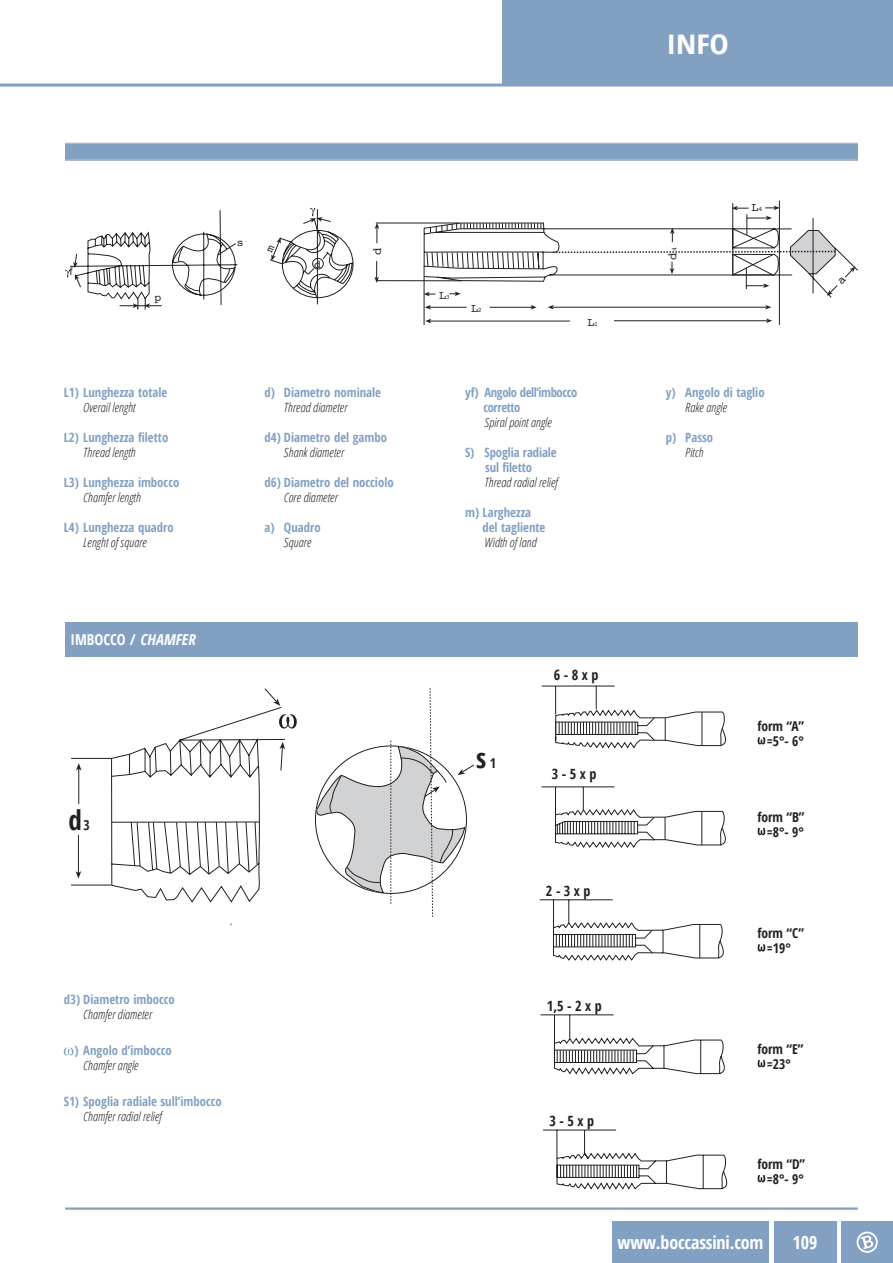
<style>
.page{position:relative;width:893px;height:1263px;background:#fff}
.page>*{position:absolute;margin:0;border:0;box-sizing:border-box;transform-origin:0 0}
.t1{font:700 condensed 27.15px "Open Sans";color:#231f20}
.t2{font:700 condensed 27px "Open Sans";color:#fff;scale:1.2 1}
.t3{font:700 condensed 18px "Open Sans";letter-spacing:-.01em;color:#fff}
.t4{font:700 condensed 15px "Open Sans";color:#fff}
.t5{font:700 condensed 14.1px "Open Sans";color:#231f20}
.t6{font:700 condensed 13.5px/14.9px "Open Sans";color:#231f20;text-align:right}
.t7{font:700 condensed 12.75px/15px "Open Sans";color:#82a0c2}
.t8{font:700 condensed 12.75px "Open Sans";letter-spacing:-.03em;color:#82a0c2}
.t9{font:italic 300 condensed 12.75px "Open Sans";color:#231f20}
.t10{font:12.15px "Courier";color:#231f20}
.t11{font:11.25px "Courier";color:#231f20}
.s1{font-weight:300;font-style:italic;color:#231f20}
.s2{font-size:6.75px}
.s3{font-style:italic}
.s4{font-size:13.65px}
</style>
<div class="page">
<div style="left:502px;top:0;width:391px;height:85px;background:#82a0c2"></div>
<hr style="left:0;top:84px;width:893px;height:3px;background:#82a0c2">
<div style="left:841px;top:1221px;width:52px;height:42px;background:#82a0c2"></div>
<div style="left:774px;top:1221px;width:62px;height:42px;background:#82a0c2"></div>
<svg style="left:857px;top:1231px;width:21px;height:22px"></svg>
<div style="left:612px;top:1221px;width:157px;height:42px;background:#82a0c2"></div>
<div style="left:65px;top:622px;width:793px;height:34px;background:#82a0c2"></div>
<hr style="left:65px;top:1207px;width:793px;height:3px;background:#82a0c2">
<svg style="left:430px;top:200px;width:350px;height:125px"></svg>
<svg style="left:548px;top:305px;width:6px;height:4px"></svg>
<svg style="left:765px;top:305px;width:6px;height:4px"></svg>
<hr style="left:614px;top:320px;width:153px;height:1px;background:#231f20">
<svg style="left:766px;top:318px;width:6px;height:5px"></svg>
<hr style="left:376px;top:223px;width:83px;height:1px;background:#231f20">
<hr style="left:377px;top:280px;width:85px;height:1px;background:#231f20">
<svg style="left:375px;top:223px;width:4px;height:20px"></svg>
<svg style="left:374px;top:261px;width:5px;height:22px"></svg>
<hr style="left:424px;top:266px;width:1px;height:59px;background:#231f20">
<hr style="left:429px;top:307px;width:38px;height:1px;background:#231f20">
<svg style="left:425px;top:305px;width:6px;height:5px"></svg>
<hr style="left:490px;top:307px;width:42px;height:1px;background:#231f20">
<svg style="left:531px;top:305px;width:6px;height:5px"></svg>
<hr style="left:430px;top:321px;width:140px;height:1px;background:#231f20">
<svg style="left:425px;top:319px;width:6px;height:4px"></svg>
<svg style="left:758px;top:737px;width:7px;height:7px"></svg>
<svg style="left:539px;top:685px;width:188px;height:505px"></svg>
<svg style="left:758px;top:828px;width:7px;height:7px"></svg>
<svg style="left:758px;top:944px;width:7px;height:7px"></svg>
<svg style="left:758px;top:1060px;width:7px;height:7px"></svg>
<svg style="left:758px;top:1175px;width:7px;height:7px"></svg>
<div style="left:65px;top:143px;width:793px;height:17px;background:#82a0c2"></div>
<hr style="left:65px;top:143px;width:793px;height:1px;background:#c7c8ca">
<hr style="left:65px;top:160px;width:793px;height:1px;background:#c7c8ca">
<svg style="left:64px;top:1047px;width:9px;height:8px"></svg>
<svg style="left:113px;top:886px;width:147px;height:39px"></svg>
<svg style="left:71px;top:688px;width:226px;height:198px"></svg>
<svg style="left:315px;top:688px;width:159px;height:229px"></svg>
<svg style="left:65px;top:208px;width:288px;height:102px"></svg>
<svg style="left:424px;top:206px;width:434px;height:92px"></svg>
<p class="t2" style="left:666px;top:25px;width:54px">INFO</p>
<p class="t11" style="left:154px;top:289px;width:8px">p</p>
<p class="t7" style="left:83px;top:384px;width:86px;text-indent:-19px">L1) Lunghezza totale<br><span class="s1">Overail lenght</span></p>
<p class="t7" style="left:83px;top:429px;width:87px;text-indent:-19px">L2) Lunghezza filetto<br><span class="s1">Thread length</span></p>
<p class="t7" style="left:64px;top:474px;width:117px">L3) Lunghezza imbocco<br><span class="s1">Chamfer length</span></p>
<p class="t7" style="left:64px;top:519px;width:111px;text-align:center">L4) Lunghezza quadro<br><span class="s1">Lenght of square</span></p>
<p class="t11" style="left:237px;top:234px;width:8px">s</p>
<p class="t11" style="left:314px;top:255px;width:8px">d</p>
<p class="t10" style="left:368px;top:255px;width:9px;rotate:-90deg">d</p>
<p class="t10" style="left:663px;top:260px;width:15px;rotate:-90deg">d <span class="s2">4</span></p>
<p class="t10" style="left:439px;top:286px;width:12px">L<span class="s2">3</span></p>
<p class="t10" style="left:471px;top:299px;width:12px">L<span class="s2">2</span></p>
<p class="t10" style="left:588px;top:313px;width:12px">L<span class="s2">1</span></p>
<p class="t10" style="left:752px;top:197px;width:12px">L<span class="s2">4</span></p>
<p class="t7" style="left:284px;top:384px;width:99px;text-indent:-19px">d) Diametro nominale<br><span class="s1">Thread diameter</span></p>
<p class="t7" style="left:264px;top:429px;width:124px">d4) Diametro del gambo<br><span class="s1">Shank diameter</span></p>
<p class="t7" style="left:264px;top:474px;width:131px">d6) Diametro del nocciolo<br><span class="s1">Core diameter</span></p>
<p class="t7" style="left:284px;top:519px;width:38px;text-indent:-19px">a) Quadro<br><span class="s1">Square</span></p>
<p class="t8" style="left:465px;top:383px;width:114px">yf) Angolo dell’imbocco</p>
<p class="t8" style="left:483px;top:398px;width:38px">corretto</p>
<p class="t9" style="left:465px;top:414px;width:88px">Spiral point angle</p>
<p class="t7" style="left:485px;top:444px;width:75px;text-indent:-19px">S) Spoglia radiale sul filetto<br><span class="s1">Thread radial relief</span></p>
<p class="t7" style="left:465px;top:504px;width:68px">m) Larghezza</p>
<p class="t7" style="left:482px;top:519px;width:65px">del tagliente</p>
<p class="t9" style="left:465px;top:533px;width:73px">Width of land</p>
<p class="t7" style="left:666px;top:384px;width:100px">y) Angolo di taglio<br><span class="s1">R ake angle</span></p>
<p class="t7" style="left:685px;top:429px;width:29px;text-indent:-19px">p) Passo<br><span class="s1">Pitch</span></p>
<p class="t4" style="left:71px;top:629px;width:130px">IMBOCCO / <span class="s3">CHAMFER</span></p>
<p class="t1" style="left:68px;top:801px;width:23px">d<span class="s4">3</span></p>
<p class="t7" style="left:64px;top:991px;width:112px">d3) Diametro imbocco<br><span class="s1">Chamfer diameter</span></p>
<p class="t7" style="left:64px;top:1042px;width:110px;text-indent:11px">) Angolo d’imbocco<br><span class="s1">Chamfer angle</span></p>
<p class="t7" style="left:64px;top:1093px;width:160px">S1) Spoglia radiale sull’imbocco<br><span class="s1">Chamfer radial relief</span></p>
<p class="t1" style="left:476px;top:739px;width:21px">s <span class="s4">1</span></p>
<p class="t5" style="left:554px;top:665px;width:46px">6 - 8 x p</p>
<p class="t5" style="left:552px;top:764px;width:46px">3 - 5 x p</p>
<p class="t5" style="left:546px;top:881px;width:46px">2 - 3 x p</p>
<p class="t5" style="left:547px;top:996px;width:56px">1,5 - 2 x p</p>
<p class="t5" style="left:549px;top:1111px;width:46px">3 - 5 x p</p>
<p class="t6" style="left:757px;top:718px;width:48px">form “A” =5°- 6°</p>
<p class="t6" style="left:757px;top:809px;width:49px">form “B”</p>
<p class="t6" style="left:767px;top:824px;width:39px">=8°- 9°</p>
<p class="t6" style="left:757px;top:925px;width:48px">form “C”</p>
<p class="t6" style="left:767px;top:940px;width:26px">=19°</p>
<p class="t6" style="left:757px;top:1041px;width:48px">form “E”</p>
<p class="t6" style="left:767px;top:1056px;width:26px">=23°</p>
<p class="t6" style="left:757px;top:1156px;width:49px">form “D”</p>
<p class="t6" style="left:767px;top:1171px;width:39px">=8°- 9°</p>
<h3 class="t3" style="left:617px;top:1229px;width:148px">www.boccassini.com</h3>
<p class="t3" style="left:792px;top:1229px;width:27px">109</p>
</div>
